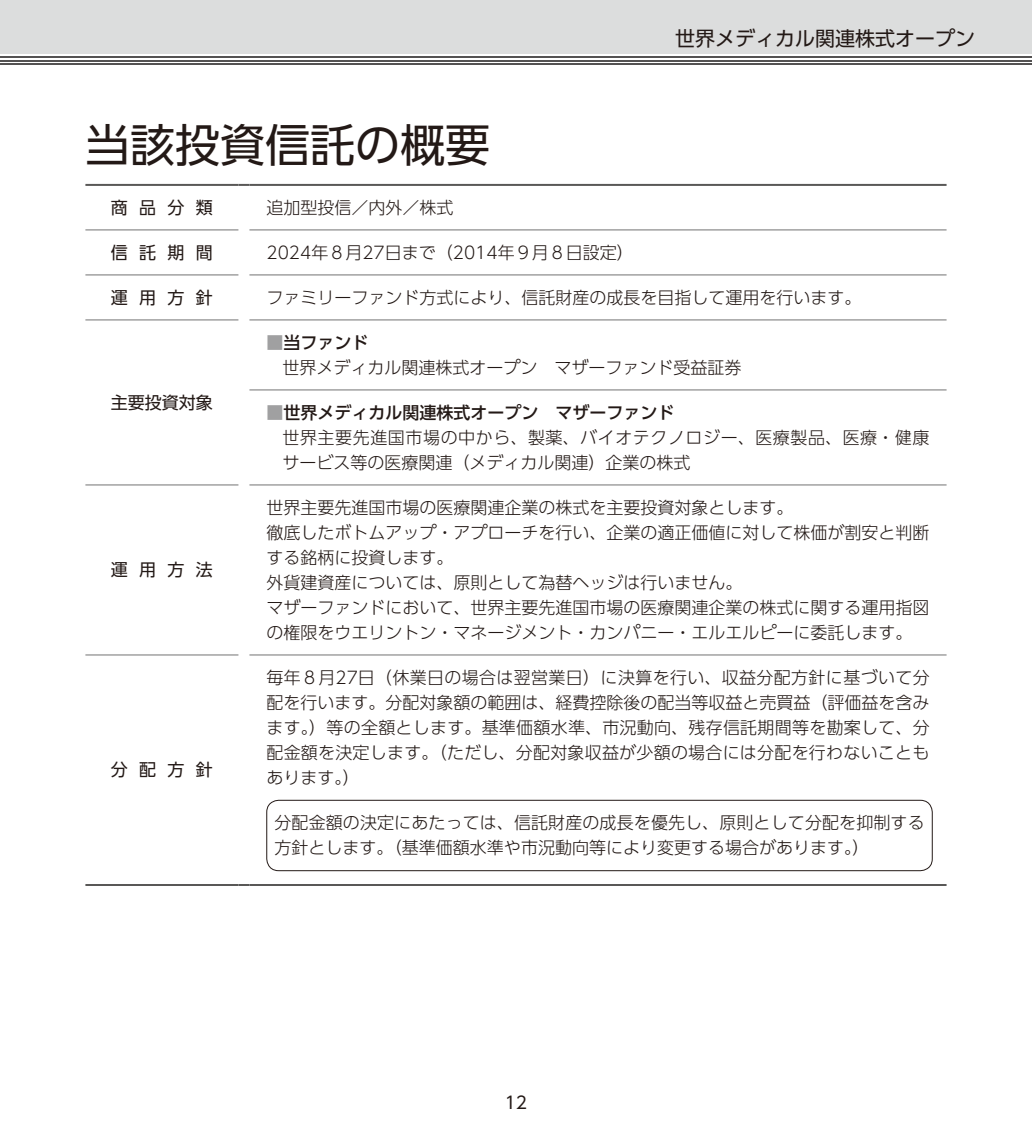
<style>
.page{position:relative;width:1032px;height:1134px;background:#fff}
.page>*{position:absolute;margin:0;border:0;box-sizing:border-box;transform-origin:0 0}
.t1{font:45px "UD Shin Go Pro";color:#231916}
.t2{font:20px "UD Shin Go Pro";color:#231916}
.t3{font:300 17px/25px "UD Shin Go Pro";color:#231916}
.t4{font:300 17px/25px "UD Shin Go Pro";letter-spacing:.035em;color:#231916}
.t5{font:17px "UD Shin Go Pro";letter-spacing:.665em;color:#231916}
.s1{font-weight:500;color:#a0a0a1}
.s2{font-weight:500}
</style>
<div class="page">
<div style="left:0;top:0;width:1032px;height:54px;background:#dcdddd"></div>
<hr style="left:0;top:63px;width:1032px;height:2px;background:#545252">
<hr style="left:0;top:60px;width:1032px;height:1px;background:#545252">
<hr style="left:0;top:56px;width:1032px;height:2px;background:#545252">
<hr style="left:85px;top:184px;width:153px;height:2px;background:#595857">
<svg style="left:238px;top:184px;width:11px;height:2px"></svg>
<hr style="left:249px;top:184px;width:697px;height:2px;background:#595857">
<hr style="left:85px;top:884px;width:153px;height:2px;background:#595857">
<svg style="left:238px;top:884px;width:11px;height:2px"></svg>
<hr style="left:249px;top:884px;width:697px;height:2px;background:#595857">
<hr style="left:249px;top:485px;width:697px;height:1px;background:#727272">
<hr style="left:249px;top:655px;width:697px;height:1px;background:#727272">
<hr style="left:85px;top:485px;width:153px;height:1px;background:#727272">
<hr style="left:85px;top:655px;width:153px;height:1px;background:#727272">
<hr style="left:249px;top:230px;width:697px;height:1px;background:#727272">
<hr style="left:249px;top:275px;width:697px;height:1px;background:#727272">
<hr style="left:249px;top:320px;width:697px;height:1px;background:#727272">
<hr style="left:249px;top:390px;width:697px;height:1px;background:#727272">
<hr style="left:85px;top:230px;width:153px;height:1px;background:#727272">
<hr style="left:85px;top:275px;width:153px;height:1px;background:#727272">
<hr style="left:85px;top:320px;width:153px;height:1px;background:#727272">
<div style="left:266px;top:800px;width:666px;height:71px;border:1px solid #231916;border-radius:12px"></div>
<p class="t2" style="left:675px;top:22px;width:301px">世界メディカル関連株式オープン</p>
<h1 class="t1" style="left:85px;top:108px;width:407px">当該投資信託の概要</h1>
<p class="t5" style="left:111px;top:194px;width:104px">商品分類</p>
<p class="t3" style="left:266px;top:195px;width:188px">追加型投信／内外／株式</p>
<p class="t5" style="left:111px;top:239px;width:104px">信託期間</p>
<p class="t3" style="left:266px;top:239px;width:369px">2024年８月27日まで（2014年９月８日設定）</p>
<p class="t5" style="left:111px;top:284px;width:104px">運用方針</p>
<p class="t3" style="left:266px;top:284px;width:596px">ファミリーファンド方式により、信託財産の成長を目指して運用を行います。</p>
<p class="t5" style="left:111px;top:389px;width:104px">主要投資対象</p>
<p class="t5" style="left:111px;top:556px;width:104px">運用方法</p>
<p class="t5" style="left:111px;top:756px;width:104px">分配方針</p>
<p class="t3" style="left:282px;top:329px;width:460px;text-indent:-16px"><span class="s1">■</span><span class="s2">当ファンド<br></span>世界メディカル関連株式オープン　マザーファンド受益証券</p>
<p class="t4" style="left:282px;top:399px;width:648px;text-indent:-16px"><span class="s1">■</span><span class="s2">世界メディカル関連株式オープン　マザーファンド<br></span>世界主要先進国市場の中から、製薬、バイオテクノロジー、医療製品、医療・健康サービス等の医療関連（メディカル関連）企業の株式</p>
<p class="t3" style="left:266px;top:494px;width:664px">世界主要先進国市場の医療関連企業の株式を主要投資対象とします。<br>徹底したボトムアップ・アプローチを行い、企業の適正価値に対して株価が割安と判断する銘柄に投資します。<br>外貨建資産については、原則として為替ヘッジは行いません。<br>マザーファンドにおいて、世界主要先進国市場の医療関連企業の株式に関する運用指図の権限をウエリントン・マネージメント・カンパニー・エルエルピーに委託します。</p>
<p class="t3" style="left:266px;top:665px;width:665px;text-align:justify">毎年８月27日（休業日の場合は翌営業日）に決算を行い、収益分配方針に基づいて分配を行います。分配対象額の範囲は、経費控除後の配当等収益と売買益（評価益を含みます。）等の全額とします。基準価額水準、市況動向、残存信託期間等を勘案して、分配金額を決定します。（ただし、分配対象収益が少額の場合には分配を行わないこともあります。）</p>
<p class="t3" style="left:274px;top:810px;width:652px">分配金額の決定にあたっては、信託財産の成長を優先し、原則として分配を抑制する方針とします。（基準価額水準や市況動向等により変更する場合があります。）</p>
<p class="t5" style="left:505px;top:1089px;width:24px">12</p>
</div>
